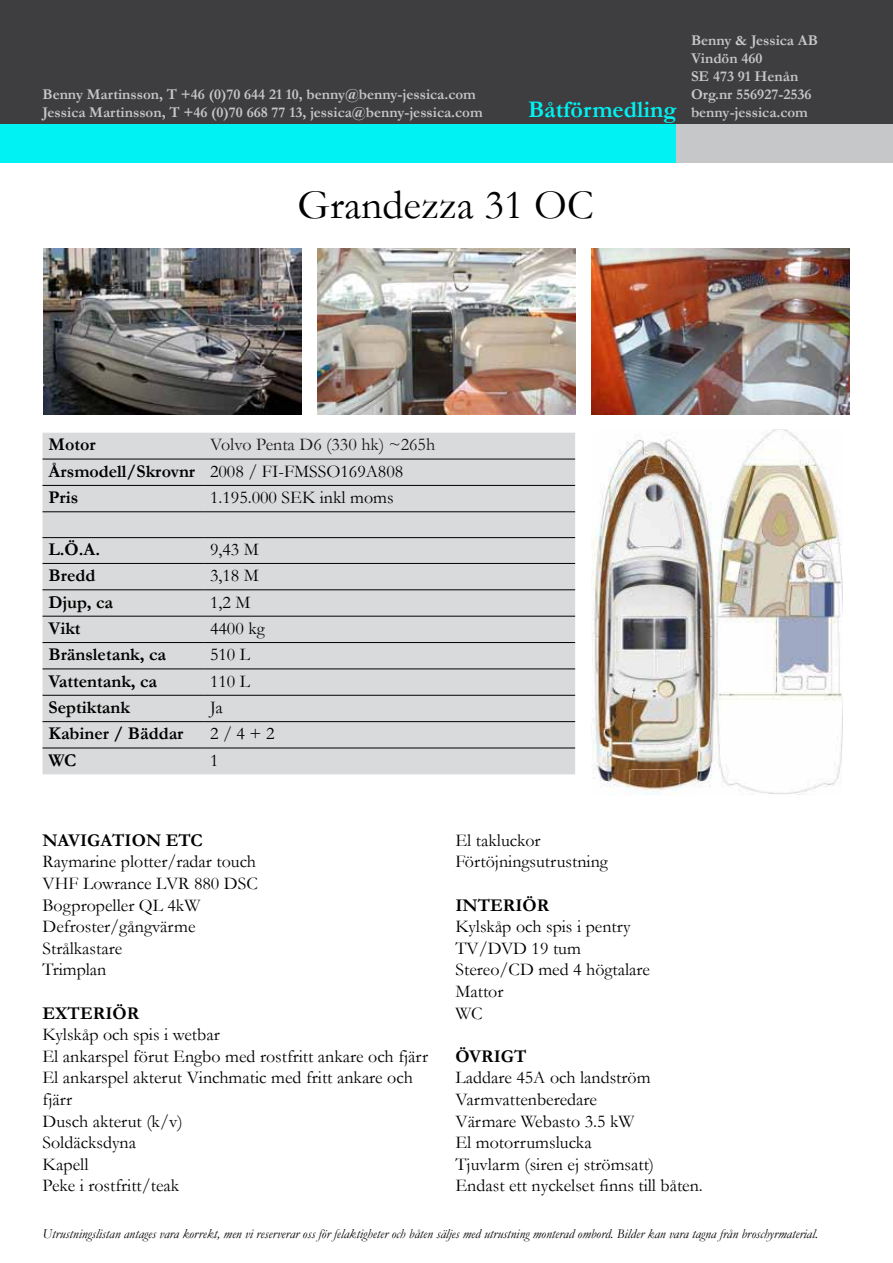
<style>
.page{position:relative;width:893px;height:1263px;background:#fff}
.page>*{position:absolute;margin:0;border:0;box-sizing:border-box;transform-origin:0 0}
.t1{font:42px "Garamond";color:#000}
.t2{font:18px/21.6px "Garamond";color:#000}
.t3{font:700 18px "Garamond";color:#000}
.t4{font:18px/26.4px "Garamond";color:#1a171b}
.t5{font:700 15px/18px "Garamond";color:#c6c7c8}
.t6{font:italic 13.5px "Garamond";color:#000}
.s1{font-size:24px;color:#00f2f2}
.s2{font-weight:700;color:#000}
.s3{color:#000}
</style>
<div class="page">
<div style="left:0;top:0;width:893px;height:124px;background:#3e3d40"></div>
<div style="left:0;top:124px;width:676px;height:38px;background:#00f2f2"></div>
<div style="left:676px;top:124px;width:217px;height:38px;background:#c6c7c8"></div>
<img style="left:43px;top:249px;width:259px;height:165px">
<img style="left:591px;top:249px;width:259px;height:165px">
<img style="left:317px;top:249px;width:258px;height:165px">
<img style="left:591px;top:429px;width:252px;height:366px">
<div style="left:43px;top:433px;width:532px;height:78px;background:#d9dadb"></div>
<div style="left:43px;top:512px;width:532px;height:104px;background:#d9dadb"></div>
<div style="left:43px;top:617px;width:532px;height:157px;background:#d9dadb"></div>
<hr style="left:43px;top:459px;width:161px;height:1px;background:#000">
<hr style="left:204px;top:459px;width:371px;height:1px;background:#000">
<hr style="left:43px;top:485px;width:161px;height:1px;background:#000">
<hr style="left:204px;top:485px;width:371px;height:1px;background:#000">
<hr style="left:43px;top:511px;width:161px;height:1px;background:#000">
<hr style="left:204px;top:511px;width:371px;height:1px;background:#000">
<hr style="left:43px;top:537px;width:161px;height:1px;background:#000">
<hr style="left:204px;top:537px;width:371px;height:1px;background:#000">
<hr style="left:43px;top:563px;width:161px;height:1px;background:#000">
<hr style="left:204px;top:563px;width:371px;height:1px;background:#000">
<hr style="left:43px;top:589px;width:161px;height:1px;background:#000">
<hr style="left:204px;top:589px;width:371px;height:1px;background:#000">
<hr style="left:43px;top:616px;width:161px;height:1px;background:#000">
<hr style="left:204px;top:616px;width:371px;height:1px;background:#000">
<hr style="left:43px;top:642px;width:161px;height:1px;background:#000">
<hr style="left:204px;top:642px;width:371px;height:1px;background:#000">
<hr style="left:43px;top:669px;width:161px;height:1px;background:#000">
<hr style="left:204px;top:669px;width:371px;height:1px;background:#000">
<hr style="left:43px;top:695px;width:161px;height:1px;background:#000">
<hr style="left:204px;top:695px;width:371px;height:1px;background:#000">
<hr style="left:43px;top:721px;width:161px;height:1px;background:#000">
<hr style="left:204px;top:721px;width:371px;height:1px;background:#000">
<hr style="left:43px;top:748px;width:161px;height:1px;background:#000">
<hr style="left:204px;top:748px;width:371px;height:1px;background:#000">
<p class="t5" style="left:43px;top:86px;width:442px">Benny Martinsson, T +46 (0)70 644 21 10, benny@benny-jessica.com<br>Jessica Martinsson, T +46 (0)70 668 77 13, jessica@benny-jessica.com</p>
<p class="t5" style="left:691px;top:31px;width:128px">Benny &amp; Jessica AB</p>
<p class="t5" style="left:691px;top:49px;width:73px">Vindön 460</p>
<p class="t5" style="left:691px;top:67px;width:109px">SE 473 91 Henån</p>
<p class="t5" style="left:691px;top:85px;width:122px">Org.nr 556927-2536</p>
<p class="t5" style="left:528px;top:103px;width:281px"><span class="s1">Båtförmedling</span> benny-jessica.com</p>
<h1 class="t1" style="left:298px;top:177px;width:298px">Grandezza 31 OC</h1>
<p class="t4" style="left:49px;top:431px;width:388px;text-indent:162px">Volvo Penta D6 (330 hk) ~265h<br><span class="s2">Årsmodell/Skrovnr</span> <span class="s3">2008 / FI-FMSSO169A808<br></span><span class="s2">Pris</span></p>
<p class="t3" style="left:49px;top:432px;width:49px">Motor</p>
<p class="t2" style="left:210px;top:486px;width:185px">1.195.000 SEK inkl moms</p>
<p class="t3" style="left:49px;top:537px;width:53px">L.Ö.A.</p>
<p class="t2" style="left:210px;top:538px;width:50px">9,43 M</p>
<p class="t3" style="left:49px;top:563px;width:48px">Bredd</p>
<p class="t2" style="left:210px;top:564px;width:50px">3,18 M</p>
<p class="t3" style="left:49px;top:590px;width:66px">Djup, ca</p>
<p class="t2" style="left:210px;top:591px;width:42px">1,2 M</p>
<p class="t3" style="left:49px;top:616px;width:34px">Vikt</p>
<p class="t2" style="left:210px;top:617px;width:56px">4400 kg</p>
<p class="t3" style="left:49px;top:642px;width:119px">Bränsletank, ca</p>
<p class="t2" style="left:210px;top:643px;width:42px">510 L</p>
<p class="t3" style="left:49px;top:669px;width:110px">Vattentank, ca</p>
<p class="t2" style="left:210px;top:670px;width:42px">110 L</p>
<p class="t3" style="left:49px;top:695px;width:83px">Septiktank</p>
<p class="t2" style="left:210px;top:696px;width:14px">Ja</p>
<p class="t3" style="left:49px;top:721px;width:136px">Kabiner / Bäddar</p>
<p class="t2" style="left:210px;top:722px;width:66px">2 / 4 + 2</p>
<p class="t3" style="left:49px;top:748px;width:29px">WC</p>
<p class="t2" style="left:210px;top:749px;width:10px">1</p>
<p class="t3" style="left:43px;top:828px;width:162px">NAVIGATION ETC</p>
<p class="t2" style="left:43px;top:850px;width:217px">Raymarine plotter/radar touch<br>VHF Lowrance LVR 880 DSC<br>Bogpropeller QL 4kW<br>Defroster/gångvärme<br>Strålkastare<br>Trimplan</p>
<p class="t3" style="left:43px;top:1001px;width:98px">EXTERIÖR</p>
<p class="t2" style="left:43px;top:1023px;width:387px">Kylskåp och spis i wetbar<br>El ankarspel förut Engbo med rostfritt ankare och fjärr<br>El ankarspel akterut Vinchmatic med fritt ankare och fjärr<br>Dusch akterut (k/v)<br>Soldäcksdyna<br>Kapell<br>Peke i rostfritt/teak</p>
<p class="t2" style="left:455px;top:829px;width:154px">El takluckor<br>Förtöjningsutrustning</p>
<p class="t3" style="left:455px;top:893px;width:95px">INTERIÖR</p>
<p class="t2" style="left:455px;top:915px;width:196px">Kylskåp och spis i pentry<br>TV/DVD 19 tum<br>Stereo/CD med 4 högtalare<br>Mattor<br>WC</p>
<p class="t3" style="left:455px;top:1044px;width:72px">ÖVRIGT</p>
<p class="t2" style="left:455px;top:1066px;width:249px">Laddare 45A och landström<br>Varmvattenberedare<br>Värmare Webasto 3.5 kW<br>El motorrumslucka<br>Tjuvlarm (siren ej strömsatt)<br>Endast ett nyckelset finns till båten.</p>
<p class="t6" style="left:43px;top:1225px;width:777px">Utrustningslistan antages vara korrekt, men vi reserverar oss för felaktigheter och båten säljes med utrustning monterad ombord. Bilder kan vara tagna från broschyrmaterial.</p>
</div>
